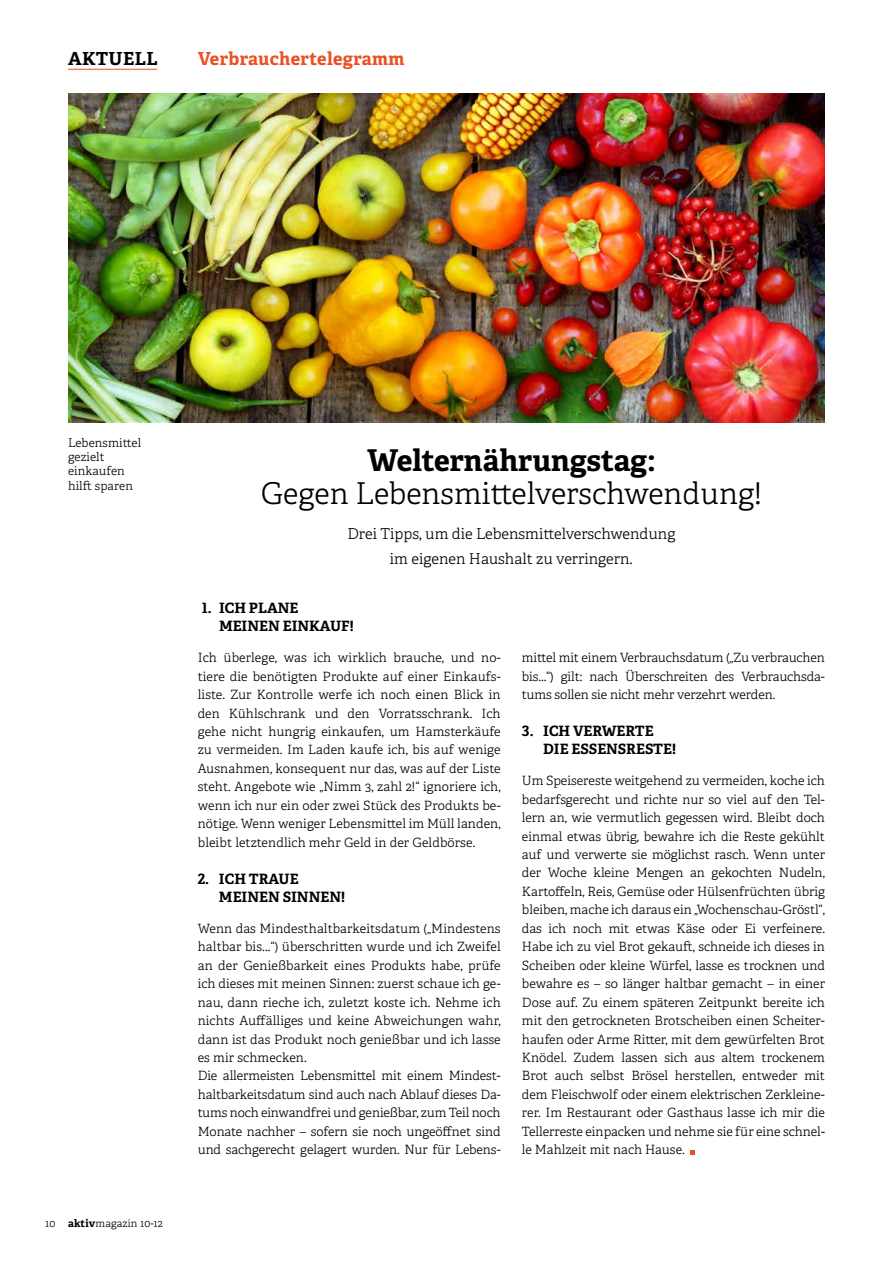
<style>
.page{position:relative;width:893px;height:1263px;background:#fff}
.page>*{position:absolute;margin:0;border:0;box-sizing:border-box;transform-origin:0 0}
.t1{font:300 30px "Adelle";color:#000}
.t2{font:700 30px "Adelle";color:#000}
.t3{font:700 18px "Adelle";letter-spacing:.02em;color:#e95123}
.t4{font:700 18px "Adelle";letter-spacing:.02em;color:#000}
.t5{font:300 15px/24.6px "Adelle";color:#000;text-align:center}
.t6{font:700 14.25px/18.5px "Adelle";color:#000}
.t7{font:300 12.75px/18.5px "Adelle";color:#000;text-align:justify}
.t8{font:300 12px/14.2px "Adelle";letter-spacing:.01em;color:#000}
.t9{font:300 10.5px "Adelle";letter-spacing:.02em;color:#000}
.s1{font-weight:700}
</style>
<div class="page">
<svg style="left:691px;top:1150px;width:4px;height:4px"></svg>
<img style="left:68px;top:94px;width:757px;height:328px">
<hr style="left:68px;top:69px;width:89px;height:1px;background:#e95123">
<h2 class="t4" style="left:68px;top:47px;width:91px">AKTUELL</h2>
<h2 class="t3" style="left:198px;top:47px;width:208px">Verbrauchertelegramm</h2>
<p class="t8" style="left:68px;top:436px;width:75px">Lebensmittel gezielt einkaufen hilft sparen</p>
<p class="t9" style="left:45px;top:1217px;width:119px">10 <span class="s1">aktiv</span>magazin 10-12</p>
<h1 class="t2" style="left:367px;top:442px;width:290px">Welternährungstag:</h1>
<h1 class="t1" style="left:261px;top:476px;width:502px">Gegen Lebensmittelverschwendung!</h1>
<p class="t5" style="left:347px;top:522px;width:329px">Drei Tipps, um die Lebensmittelverschwendung im eigenen Haushalt zu verringern.</p>
<p class="t6" style="left:219px;top:599px;width:136px;text-indent:-17px">1. ICH PLANE<br>MEINEN EINKAUF!</p>
<p class="t7" style="left:198px;top:649px;width:304px">Ich überlege, was ich wirklich brauche, und no&shy;tiere die benötigten Produkte auf einer Einkaufs&shy;liste. Zur Kontrolle werfe ich noch einen Blick in den Kühlschrank und den Vorratsschrank. Ich gehe nicht hungrig einkaufen, um Hamsterkäufe zu vermeiden. Im Laden kaufe ich, bis auf wenige Ausnahmen, konsequent nur das, was auf der Liste steht. Angebote wie „Nimm 3, zahl 2!“ ignoriere ich, wenn ich nur ein oder zwei Stück des Produkts be&shy;nötige. Wenn weniger Lebensmittel im Müll landen, bleibt letztendlich mehr Geld in der Geldbörse.</p>
<p class="t6" style="left:219px;top:869px;width:128px;text-indent:-21px">2. ICH TRAUE<br>MEINEN SINNEN!</p>
<p class="t7" style="left:198px;top:919px;width:304px;text-align:left">Wenn das Mindesthaltbarkeitsdatum („Mindestens haltbar bis...“) überschritten wurde und ich Zweifel an der Genießbarkeit eines Produkts habe, prüfe ich dieses mit meinen Sinnen: zuerst schaue ich ge&shy;nau, dann rieche ich, zuletzt koste ich. Nehme ich nichts Auffälliges und keine Abweichungen wahr, dann ist das Produkt noch genießbar und ich lasse es mir schmecken.<br>Die allermeisten Lebensmittel mit einem Mindest&shy;haltbarkeitsdatum sind auch nach Ablauf dieses Da&shy;tums noch einwandfrei und genießbar, zum Teil noch Monate nachher – sofern sie noch ungeöffnet sind und sachgerecht gelagert wurden. Nur für Lebens-</p>
<p class="t7" style="left:522px;top:649px;width:304px">mittel mit einem Verbrauchsdatum („Zu verbrauchen bis...“) gilt: nach Überschreiten des Verbrauchsda&shy;tums sollen sie nicht mehr verzehrt werden.</p>
<p class="t6" style="left:543px;top:722px;width:134px;text-indent:-21px">3. ICH VERWERTE<br>DIE ESSENSRESTE!</p>
<p class="t7" style="left:522px;top:772px;width:304px">Um Speisereste weitgehend zu vermeiden, koche ich bedarfsgerecht und richte nur so viel auf den Tel&shy;lern an, wie vermutlich gegessen wird. Bleibt doch einmal etwas übrig, bewahre ich die Reste gekühlt auf und verwerte sie möglichst rasch. Wenn unter der Woche kleine Mengen an gekochten Nudeln, Kartoffeln, Reis, Gemüse oder Hülsenfrüchten übrig bleiben, mache ich daraus ein „Wochenschau-Gröstl“, das ich noch mit etwas Käse oder Ei verfeinere.<br>Habe ich zu viel Brot gekauft, schneide ich dieses in Scheiben oder kleine Würfel, lasse es trocknen und bewahre es – so länger haltbar gemacht – in einer Dose auf. Zu einem späteren Zeitpunkt bereite ich mit den getrockneten Brotscheiben einen Scheiter&shy;haufen oder Arme Ritter, mit dem gewürfelten Brot Knödel. Zudem lassen sich aus altem trockenem Brot auch selbst Brösel herstellen, entweder mit dem Fleischwolf oder einem elektrischen Zerkleine&shy;rer. Im Restaurant oder Gasthaus lasse ich mir die Tellerreste einpacken und nehme sie für eine schnel&shy;le Mahlzeit mit nach Hause.</p>
</div>
